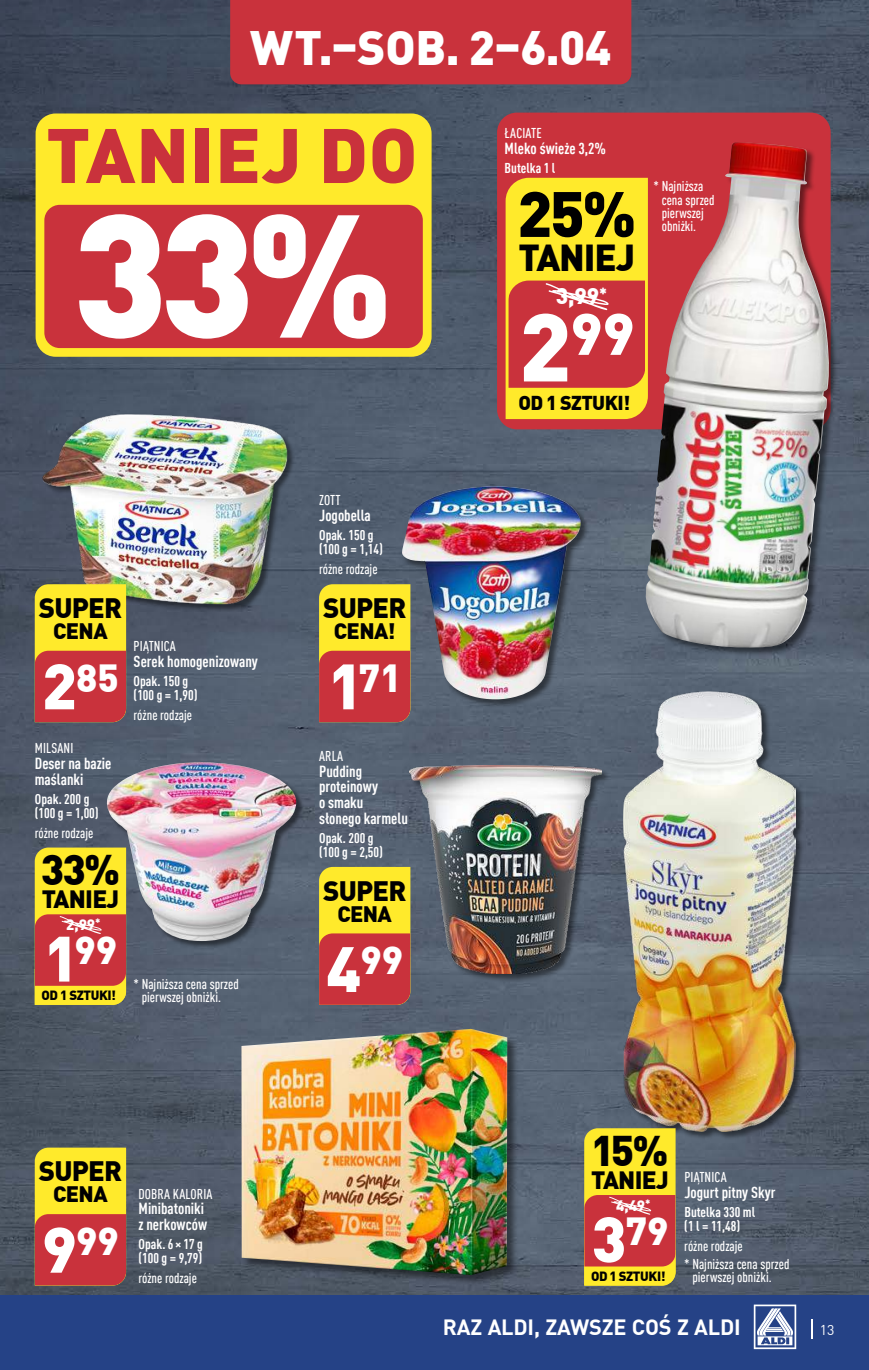
<style>
.page{position:relative;width:869px;height:1370px;background:#fff}
.page>*{position:absolute;margin:0;border:0;box-sizing:border-box;transform-origin:0 0}
.t1{font:900 171.67px "DIN Pro";color:#fff}
.t2{font:900 75.77px "DIN Pro";letter-spacing:.01em;color:#c9323c}
.t3{font:900 63px "DIN Pro";color:#000}
.t4{font:900 57.57px "DIN Pro";color:#fff}
.t5{font:900 47.25px "DIN Pro";letter-spacing:-.005em;color:#fff}
.t6{font:900 42px "DIN Pro";color:#000}
.t7{font:900 38.32px "DIN Pro";color:#fff}
.t8{font:900 36.75px "DIN Pro";letter-spacing:-.03em;color:#000}
.t9{font:900 27.47px "DIN Pro";letter-spacing:-.03em;color:#000}
.t10{font:900 24.5px "DIN Pro";letter-spacing:-.03em;color:#000}
.t11{font:900 22.22px "DIN Pro";color:#fff}
.t12{font:900 21.88px "DIN Pro";letter-spacing:-.03em;color:#000}
.t13{font:700 21.7px "DIN Pro";letter-spacing:-.01em;color:#fff}
.t14{font:900 19.6px "DIN Pro";letter-spacing:-.03em;color:#000}
.t15{font:700 condensed 15.75px/15.8px "DIN Pro";color:#fff}
.t16{font:900 14.88px "DIN Pro";color:#fff}
.t17{font:500 condensed 14px/13.1px "DIN Pro";color:#fff}
.t18{font:700 condensed 14px/14px "DIN Pro";color:#fff}
.t19{font:14px "DIN Pro";color:#fff}
.t20{font:900 13.12px "DIN Pro";letter-spacing:-.03em;color:#000}
.s1{font-size:94.5px}
.s2{font-size:63px}
</style>
<div class="page">
<img style="left:1px;top:0;width:867px;height:1295px">
<div style="left:36px;top:113px;width:395px;height:244px;background:#ffea2b;border-radius:20px"></div>
<div style="left:44px;top:205px;width:378px;height:143px;background:#c9323c;border-radius:15px"></div>
<div style="left:409px;top:765px;width:201px;height:217px;background:#000;opacity:.49"></div>
<img style="left:409px;top:765px;width:192px;height:208px">
<img style="left:39px;top:408px;width:257px;height:200px">
<div style="left:107px;top:762px;width:197px;height:187px;background:#000;opacity:.49"></div>
<img style="left:105px;top:762px;width:193px;height:178px">
<div style="left:402px;top:486px;width:187px;height:222px;background:#000;opacity:.49"></div>
<img style="left:402px;top:486px;width:178px;height:213px">
<div style="left:497px;top:113px;width:333px;height:316px;background:#c9323c;border-radius:20px"></div>
<div style="left:645px;top:142px;width:192px;height:515px;background:#000;opacity:.49"></div>
<img style="left:644px;top:142px;width:186px;height:505px">
<div style="left:241px;top:1028px;width:277px;height:258px;background:#000;opacity:.49"></div>
<img style="left:241px;top:1028px;width:266px;height:246px">
<div style="left:623px;top:691px;width:181px;height:449px;background:#000;opacity:.49"></div>
<img style="left:623px;top:691px;width:172px;height:440px">
<svg style="left:35px;top:584px;width:91px;height:138px"></svg>
<svg style="left:319px;top:584px;width:91px;height:138px"></svg>
<svg style="left:319px;top:866px;width:91px;height:138px"></svg>
<svg style="left:35px;top:1147px;width:91px;height:138px"></svg>
<svg style="left:35px;top:847px;width:91px;height:157px"></svg>
<svg style="left:505px;top:176px;width:144px;height:244px"></svg>
<svg style="left:584px;top:1128px;width:91px;height:157px"></svg>
<div style="left:230px;top:0;width:401px;height:84px;background:#c9323c"></div>
<img style="left:0;top:0;width:1px;height:1369px">
<svg style="left:0;top:0;width:1px;height:928px"></svg>
<div style="left:0;top:1295px;width:868px;height:74px;background:#254286"></div>
<svg style="left:753px;top:1304px;width:42px;height:44px"></svg>
<h3 class="t5" style="left:250px;top:10px;width:362px">WT.–SOB. 2–6.04</h3>
<h2 class="t2" style="left:46px;top:95px;width:372px">TANIEJ DO</h2>
<h1 class="t1" style="left:72px;top:138px;width:323px">33%</h1>
<p class="t17" style="left:504px;top:126px;width:39px">ŁACIATE</p>
<p class="t15" style="left:504px;top:139px;width:103px">Mleko świeże 3,2%</p>
<p class="t18" style="left:504px;top:160px;width:52px">Butelka 1 l</p>
<h3 class="t3" style="left:517px;top:164px;width:121px">25%</h3>
<h3 class="t8" style="left:518px;top:228px;width:118px">TANIEJ</h3>
<h3 class="t11" style="left:555px;top:278px;width:53px">3,99<sup>*</sup></h3>
<h3 class="t4" style="left:518px;top:288px;width:117px"><span class="s1">2</span>99</h3>
<h3 class="t14" style="left:518px;top:387px;width:113px">OD 1 SZTUKI!</h3>
<p class="t17" style="left:661px;top:179px;width:54px;text-indent:-8px">* Najniższa cena sprzed pierwszej obniżki.</p>
<h3 class="t9" style="left:39px;top:586px;width:85px">SUPER</h3>
<h3 class="t12" style="left:53px;top:613px;width:56px">CENA</h3>
<h3 class="t7" style="left:42px;top:647px;width:79px"><span class="s2">2</span>85</h3>
<p class="t17" style="left:35px;top:740px;width:40px">MILSANI</p>
<p class="t15" style="left:35px;top:754px;width:78px">Deser na bazie maślanki</p>
<p class="t18" style="left:35px;top:790px;width:65px">Opak. 200 g (100 g = 1,00)</p>
<p class="t17" style="left:35px;top:825px;width:60px">różne rodzaje</p>
<h3 class="t6" style="left:41px;top:836px;width:81px">33%</h3>
<h3 class="t10" style="left:42px;top:879px;width:79px">TANIEJ</h3>
<h3 class="t7" style="left:44px;top:919px;width:75px"><span class="s2">1</span>99</h3>
<p class="t16" style="left:66px;top:912px;width:36px">2,99<sup>*</sup></p>
<p class="t20" style="left:42px;top:985px;width:76px">OD 1 SZTUKI!</p>
<p class="t17" style="left:134px;top:638px;width:44px">PIĄTNICA</p>
<p class="t15" style="left:134px;top:652px;width:126px">Serek homogenizowany</p>
<p class="t18" style="left:133px;top:672px;width:65px">Opak. 150 g (100 g = 1,90)</p>
<p class="t17" style="left:133px;top:707px;width:60px">różne rodzaje</p>
<p class="t17" style="left:142px;top:976px;width:99px;text-indent:-8px">* Najniższa cena sprzed pierwszej obniżki.</p>
<p class="t17" style="left:319px;top:493px;width:23px">ZOTT</p>
<p class="t15" style="left:319px;top:506px;width:53px">Jogobella</p>
<p class="t18" style="left:319px;top:527px;width:65px">Opak. 150 g (100 g = 1,14)</p>
<p class="t17" style="left:319px;top:561px;width:60px">różne rodzaje</p>
<h3 class="t9" style="left:323px;top:586px;width:85px">SUPER</h3>
<h3 class="t12" style="left:334px;top:613px;width:63px">CENA!</h3>
<h3 class="t7" style="left:328px;top:647px;width:75px"><span class="s2">1</span>71</h3>
<p class="t17" style="left:319px;top:748px;width:26px">ARLA</p>
<p class="t15" style="left:319px;top:762px;width:90px">Pudding proteinowy<br>o smaku słonego karmelu</p>
<p class="t18" style="left:319px;top:829px;width:65px">Opak. 200 g (100 g = 2,50)</p>
<h3 class="t9" style="left:323px;top:868px;width:85px">SUPER</h3>
<h3 class="t12" style="left:337px;top:896px;width:56px">CENA</h3>
<h3 class="t7" style="left:326px;top:929px;width:79px"><span class="s2">4</span>99</h3>
<h3 class="t9" style="left:39px;top:1149px;width:85px">SUPER</h3>
<h3 class="t12" style="left:53px;top:1176px;width:56px">CENA</h3>
<p class="t17" style="left:138px;top:1185px;width:75px">DOBRA KALORIA</p>
<p class="t15" style="left:138px;top:1199px;width:70px">Minibatoniki z nerkowców</p>
<p class="t18" style="left:138px;top:1235px;width:66px">Opak. 6 × 17 g (100 g = 9,79)</p>
<p class="t17" style="left:138px;top:1270px;width:60px">różne rodzaje</p>
<h3 class="t7" style="left:42px;top:1210px;width:79px"><span class="s2">9</span>99</h3>
<h3 class="t6" style="left:591px;top:1116px;width:79px">15%</h3>
<h3 class="t10" style="left:591px;top:1159px;width:79px">TANIEJ</h3>
<h3 class="t7" style="left:591px;top:1199px;width:79px"><span class="s2">3</span>79</h3>
<p class="t17" style="left:684px;top:1169px;width:44px">PIĄTNICA</p>
<p class="t15" style="left:684px;top:1183px;width:93px">Jogurt pitny Skyr</p>
<p class="t18" style="left:684px;top:1203px;width:72px">Butelka 330 ml (1 l = 11,48)</p>
<p class="t17" style="left:684px;top:1235px;width:107px;line-height:18px">różne rodzaje<br>* Najniższa cena sprzed</p>
<p class="t16" style="left:616px;top:1193px;width:36px">4,49<sup>*</sup></p>
<p class="t20" style="left:590px;top:1265px;width:76px">OD 1 SZTUKI!</p>
<p class="t17" style="left:692px;top:1269px;width:81px">pierwszej obniżki.</p>
<h3 class="t13" style="left:442px;top:1309px;width:299px">RAZ ALDI, ZAWSZE COŚ Z ALDI</h3>
<p class="t19" style="left:819px;top:1319px;width:16px">13</p>
<p class="t19" style="left:826px;top:1319px;width:9px">1</p>
</div>
